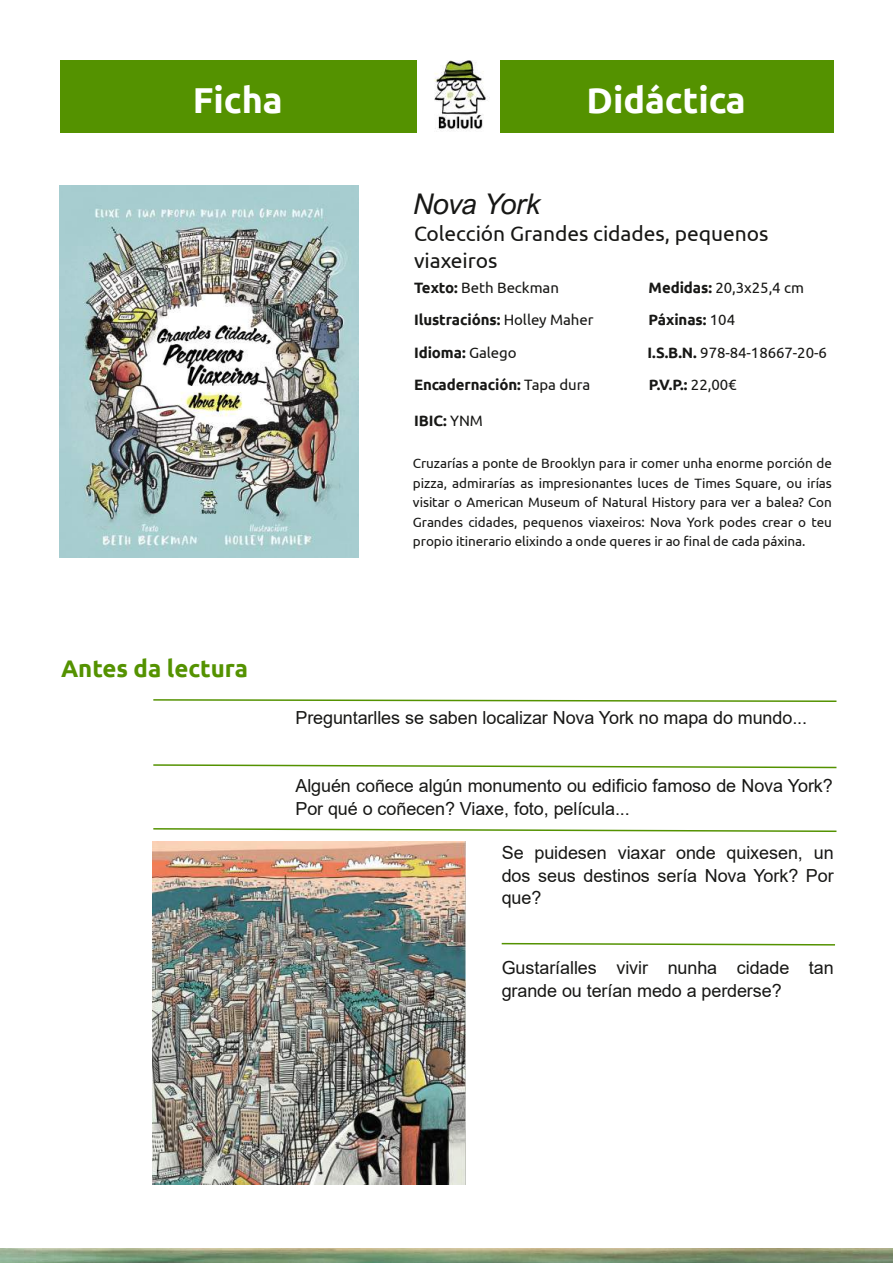
<style>
.page{position:relative;width:893px;height:1263px;background:#fff}
.page>*{position:absolute;margin:0;border:0;box-sizing:border-box;transform-origin:0 0}
.t1{font:700 36px "Ubuntu";letter-spacing:-.005em;color:#fff}
.t2{font:italic 28.5px "Arial Nova";letter-spacing:-.01em;color:#171715}
.t3{font:700 24px "Ubuntu";letter-spacing:-.005em;color:#549200}
.t4{font:21px/27px "Ubuntu";letter-spacing:-.005em;color:#171715}
.t5{font:18px/22.5px "Arial";letter-spacing:-.005em;color:#171715}
.t6{font:700 15px "Ubuntu";letter-spacing:-.005em;color:#171715}
.t7{font:15px "Ubuntu";letter-spacing:-.005em;color:#171715}
.t8{font:13.5px/19.5px "Ubuntu";letter-spacing:-.005em;color:#171715;text-align:justify}
.s1{font-weight:700}
.s2{font-weight:400}
</style>
<div class="page">
<img style="left:59px;top:186px;width:300px;height:372px">
<img style="left:0;top:1249px;width:893px;height:14px">
<img style="left:434px;top:61px;width:56px;height:70px">
<div style="left:61px;top:61px;width:356px;height:72px;background:#549200"></div>
<div style="left:500px;top:61px;width:334px;height:72px;background:#549200"></div>
<svg style="left:153px;top:699px;width:684px;height:3px"></svg>
<svg style="left:153px;top:828px;width:684px;height:4px"></svg>
<img style="left:153px;top:841px;width:313px;height:343px">
<svg style="left:153px;top:764px;width:684px;height:5px"></svg>
<svg style="left:501px;top:942px;width:334px;height:4px"></svg>
<h1 class="t1" style="left:193px;top:80px;width:91px">Ficha</h1>
<h1 class="t1" style="left:587px;top:80px;width:161px">Didáctica</h1>
<h2 class="t2" style="left:414px;top:186px;width:129px">Nova York</h2>
<h3 class="t4" style="left:414px;top:219px;width:356px">Colección Grandes cidades, pequenos viaxeiros</h3>
<p class="t7" style="left:414px;top:279px;width:146px"><span class="s1">Texto:</span> Beth Beckman</p>
<p class="t7" style="left:649px;top:279px;width:157px"><span class="s1">Medidas:</span> 20,3x25,4 cm</p>
<p class="t6" style="left:414px;top:311px;width:181px">Ilustracións: <span class="s2">Holley Maher</span></p>
<p class="t6" style="left:649px;top:311px;width:88px">Páxinas: <span class="s2">104</span></p>
<p class="t6" style="left:414px;top:344px;width:104px">Idioma: <span class="s2">Galego</span></p>
<p class="t7" style="left:648px;top:344px;width:181px"><span class="s1">I.S.B.N.</span> 978-84-18667-20-6</p>
<p class="t6" style="left:414px;top:376px;width:178px">Encadernación: <span class="s2">Tapa dura</span></p>
<p class="t6" style="left:649px;top:376px;width:89px">P.V.P.: <span class="s2">22,00€</span></p>
<p class="t6" style="left:414px;top:412px;width:70px">IBIC: <span class="s2">YNM</span></p>
<h3 class="t3" style="left:61px;top:654px;width:188px">Antes da lectura</h3>
<p class="t8" style="left:413px;top:453px;width:420px">Cruzarías a ponte de Brooklyn para ir comer unha enorme porción de pizza, admirarías as impresionantes luces de Times Square, ou irías visitar o American Museum of Natural History para ver a balea? Con Grandes cidades, pequenos viaxeiros: Nova York podes crear o teu propio itinerario elixindo a onde queres ir ao final de cada páxina.</p>
<h3 class="t5" style="left:295px;top:707px;width:513px">Preguntarlles se saben localizar Nova York no mapa do mundo...</h3>
<h3 class="t5" style="left:295px;top:775px;width:539px">Alguén coñece algún monumento ou edificio famoso de Nova York?<br>Por qué o coñecen? Viaxe, foto, película...</h3>
<h3 class="t5" style="left:502px;top:842px;width:334px;text-align:justify">Se puidesen viaxar onde quixesen, un dos seus destinos sería Nova York? Por que?</h3>
<h3 class="t5" style="left:502px;top:957px;width:333px">Gustaríalles vivir nunha cidade tan grande ou terían medo a perderse?</h3>
</div>
